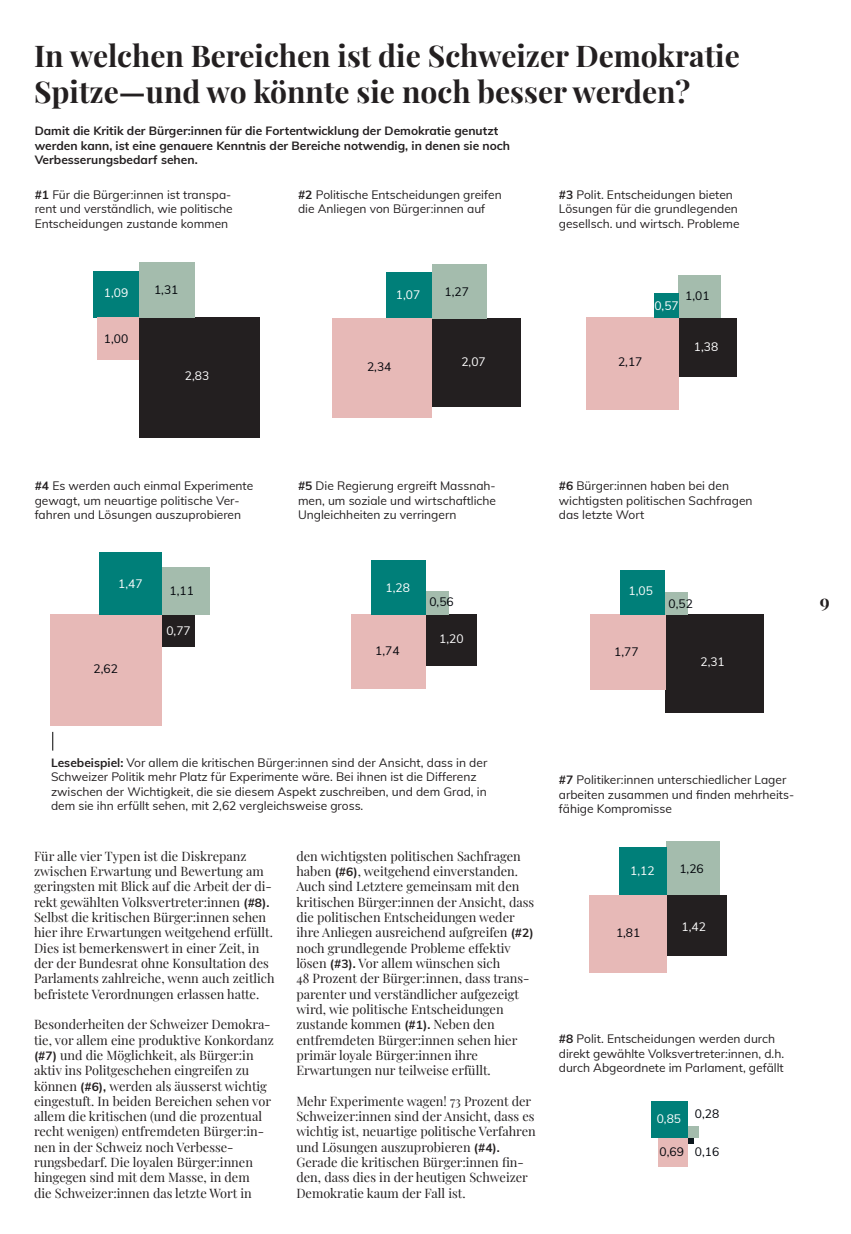
<style>
.page{position:relative;width:851px;height:1234px;background:#fff}
.page>*{position:absolute;margin:0;border:0;box-sizing:border-box;transform-origin:0 0}
.t1{font:700 30px/36px "Playfair Display";color:#231f20}
.t2{font:700 18px "Playfair Display";color:#231f20}
.t3{font:12.75px/15.3px "Playfair Display";color:#231f20}
.t4{font:12px/14.4px "Muli";color:#231f20}
.t5{font:700 12px/14.4px "Muli";color:#231f20}
.t6{font:12px "Muli";color:#01040a}
.t7{font:12px "Muli";color:#fff}
.s1{font-weight:700}
.s2{font-family:"Muli";font-weight:700;font-size:12px}
</style>
<div class="page">
<div style="left:432px;top:318px;width:88px;height:88px;background:#231f20"></div>
<div style="left:332px;top:318px;width:100px;height:100px;background:#e7b9b7"></div>
<div style="left:432px;top:264px;width:54px;height:54px;background:#a4bcad"></div>
<div style="left:386px;top:272px;width:46px;height:46px;background:#007f79"></div>
<div style="left:665px;top:614px;width:98px;height:98px;background:#231f20"></div>
<div style="left:590px;top:614px;width:75px;height:75px;background:#e7b9b7"></div>
<div style="left:665px;top:592px;width:22px;height:22px;background:#a4bcad"></div>
<div style="left:620px;top:569px;width:45px;height:45px;background:#007f79"></div>
<div style="left:425px;top:614px;width:51px;height:51px;background:#231f20"></div>
<div style="left:352px;top:614px;width:74px;height:74px;background:#e7b9b7"></div>
<div style="left:425px;top:591px;width:24px;height:23px;background:#a4bcad"></div>
<div style="left:371px;top:560px;width:55px;height:54px;background:#007f79"></div>
<div style="left:162px;top:614px;width:33px;height:32px;background:#231f20"></div>
<div style="left:50px;top:614px;width:112px;height:111px;background:#e7b9b7"></div>
<div style="left:162px;top:567px;width:47px;height:48px;background:#a4bcad"></div>
<div style="left:99px;top:552px;width:63px;height:63px;background:#007f79"></div>
<div style="left:678px;top:318px;width:59px;height:58px;background:#231f20"></div>
<div style="left:586px;top:318px;width:92px;height:92px;background:#e7b9b7"></div>
<div style="left:678px;top:275px;width:43px;height:43px;background:#a4bcad"></div>
<div style="left:654px;top:293px;width:24px;height:25px;background:#007f79"></div>
<svg style="left:687px;top:1137px;width:6px;height:6px"></svg>
<div style="left:657px;top:1137px;width:30px;height:29px;background:#e7b9b7"></div>
<div style="left:687px;top:1125px;width:12px;height:12px;background:#a4bcad"></div>
<div style="left:651px;top:1100px;width:36px;height:37px;background:#007f79"></div>
<div style="left:93px;top:271px;width:46px;height:46px;background:#007f79"></div>
<div style="left:97px;top:317px;width:42px;height:43px;background:#e7b9b7"></div>
<div style="left:139px;top:317px;width:121px;height:121px;background:#231f20"></div>
<div style="left:139px;top:262px;width:56px;height:55px;background:#a4bcad"></div>
<div style="left:666px;top:895px;width:60px;height:60px;background:#231f20"></div>
<div style="left:589px;top:895px;width:77px;height:77px;background:#e7b9b7"></div>
<div style="left:666px;top:841px;width:53px;height:53px;background:#a4bcad"></div>
<div style="left:619px;top:847px;width:47px;height:47px;background:#007f79"></div>
<svg style="left:52px;top:731px;width:1px;height:19px"></svg>
<h1 class="t1" style="left:34px;top:35px;width:707px">In welchen Bereichen ist die Schweizer Demokratie<br>Spitze—und wo könnte sie noch besser werden?</h1>
<p class="t5" style="left:35px;top:123px;width:477px">Damit die Kritik der Bürger:innen für die Fortentwicklung der Demokratie genutzt werden kann, ist eine genauere Kenntnis der Bereiche notwendig, in denen sie noch<br>Verbesserungsbedarf sehen.</p>
<p class="t4" style="left:35px;top:187px;width:199px;text-align:justify"><span class="s1">#1</span> Für die Bürger:innen ist transpa&shy;rent und verständlich, wie politische Entscheidungen zustande kommen</p>
<p class="t4" style="left:298px;top:187px;width:205px"><span class="s1">#2</span> Politische Entscheidungen greifen die Anliegen von Bürger:innen auf</p>
<p class="t4" style="left:558px;top:187px;width:182px"><span class="s1">#3</span> Polit. Entscheidungen bieten<br>Lösungen für die grundlegenden gesellsch. und wirtsch. Probleme</p>
<p class="t6" style="left:154px;top:281px;width:26px">1,31</p>
<p class="t6" style="left:444px;top:283px;width:26px">1,27</p>
<p class="t6" style="left:685px;top:287px;width:26px">1,01</p>
<p class="t7" style="left:104px;top:284px;width:26px">1,09</p>
<p class="t7" style="left:396px;top:286px;width:26px">1,07</p>
<p class="t7" style="left:654px;top:297px;width:26px">0,57</p>
<p class="t6" style="left:104px;top:330px;width:26px">1,00</p>
<p class="t7" style="left:185px;top:367px;width:26px">2,83</p>
<p class="t6" style="left:367px;top:358px;width:26px">2,34</p>
<p class="t7" style="left:461px;top:352px;width:26px">2,07</p>
<p class="t6" style="left:618px;top:353px;width:26px">2,17</p>
<p class="t7" style="left:693px;top:338px;width:26px">1,38</p>
<p class="t4" style="left:35px;top:478px;width:220px"><span class="s1">#4</span> Es werden auch einmal Experimente gewagt, um neuartige politische Ver&shy;fahren und Lösungen auszuprobieren</p>
<p class="t7" style="left:118px;top:575px;width:26px">1,47</p>
<p class="t6" style="left:94px;top:660px;width:26px">2,62</p>
<p class="t6" style="left:169px;top:582px;width:26px">1,11</p>
<p class="t7" style="left:166px;top:622px;width:26px">0,77</p>
<p class="t4" style="left:298px;top:478px;width:199px;text-align:justify"><span class="s1">#5</span> Die Regierung ergreift Massnah&shy;men, um soziale und wirtschaftliche Ungleichheiten zu verringern</p>
<p class="t4" style="left:558px;top:478px;width:195px"><span class="s1">#6</span> Bürger:innen haben bei den wichtigsten politischen Sachfragen das letzte Wort</p>
<p class="t7" style="left:385px;top:579px;width:26px">1,28</p>
<p class="t6" style="left:375px;top:641px;width:26px">1,74</p>
<p class="t7" style="left:628px;top:581px;width:26px">1,05</p>
<p class="t6" style="left:429px;top:593px;width:26px">0,56</p>
<p class="t6" style="left:668px;top:594px;width:26px">0,52</p>
<p class="t7" style="left:439px;top:630px;width:26px">1,20</p>
<p class="t6" style="left:614px;top:642px;width:26px">1,77</p>
<p class="t7" style="left:700px;top:653px;width:26px">2,31</p>
<h2 class="t2" style="left:819px;top:586px;width:11px">9</h2>
<p class="t4" style="left:51px;top:754px;width:438px"><span class="s1">Lesebeispiel:</span> Vor allem die kritischen Bürger:innen sind der Ansicht, dass in der Schweizer Politik mehr Platz für Experimente wäre. Bei ihnen ist die Differenz zwischen der Wichtigkeit, die sie diesem Aspekt zuschreiben, und dem Grad, in dem sie ihn erfüllt sehen, mit 2,62 vergleichsweise gross.</p>
<p class="t3" style="left:296px;top:847px;width:239px">den wichtigsten politischen Sachfragen haben <span class="s2">(#6)</span>, weitgehend einverstanden.<br>Auch sind Letztere gemeinsam mit den kritischen Bürger:innen der Ansicht, dass die politischen Entscheidungen weder ihre Anliegen ausreichend aufgreifen <span class="s2">(#2) </span>noch grundlegende Probleme effektiv lösen <span class="s2">(#3).</span> Vor allem wünschen sich<br>48 Prozent der Bürger:innen, dass trans&shy;parenter und verständlicher aufgezeigt wird, wie politische Entscheidungen zustande kommen <span class="s2">(#1).</span> Neben den entfremdeten Bürger:innen sehen hier primär loyale Bürger:innen ihre Erwartungen nur teilweise erfüllt.</p>
<p class="t3" style="left:296px;top:1092px;width:241px">Mehr Experimente wagen! 73 Prozent der Schweizer:innen sind der Ansicht, dass es wichtig ist, neuartige politische Verfahren und Lösungen auszuprobieren <span class="s2">(#4).<br></span>Gerade die kritischen Bürger:innen fin&shy;den, dass dies in der heutigen Schweizer Demokratie kaum der Fall ist.</p>
<p class="t3" style="left:34px;top:847px;width:242px">Für alle vier Typen ist die Diskrepanz zwischen Erwartung und Bewertung am geringsten mit Blick auf die Arbeit der di&shy;rekt gewählten Volksvertreter:innen <span class="s2">(#8).<br></span>Selbst die kritischen Bürger:innen sehen hier ihre Erwartungen weitgehend erfüllt.<br>Dies ist bemerkenswert in einer Zeit, in der der Bundesrat ohne Konsultation des Parlaments zahlreiche, wenn auch zeitlich befristete Verordnungen erlassen hatte.</p>
<p class="t3" style="left:34px;top:1015px;width:241px">Besonderheiten der Schweizer Demokra&shy;tie, vor allem eine produktive Konkordanz <span class="s2">(#7)</span> und die Möglichkeit, als Bürger:in aktiv ins Politgeschehen eingreifen zu können <span class="s2">(#6),</span> werden als äusserst wichtig eingestuft. In beiden Bereichen sehen vor allem die kritischen (und die prozentual recht wenigen) entfremdeten Bürger:in&shy;nen in der Schweiz noch Verbesse&shy;rungsbedarf. Die loyalen Bürger:innen hingegen sind mit dem Masse, in dem<br>die Schweizer:innen das letzte Wort in</p>
<p class="t4" style="left:558px;top:772px;width:237px"><span class="s1">#7</span> Politiker:innen unterschiedlicher Lager arbeiten zusammen und finden mehrheits&shy;fähige Kompromisse</p>
<p class="t7" style="left:630px;top:861px;width:26px">1,12</p>
<p class="t6" style="left:616px;top:923px;width:26px">1,81</p>
<p class="t6" style="left:679px;top:859px;width:26px">1,26</p>
<p class="t7" style="left:681px;top:917px;width:26px">1,42</p>
<p class="t4" style="left:558px;top:1030px;width:227px"><span class="s1">#8</span> Polit. Entscheidungen werden durch direkt gewählte Volksvertreter:innen, d.h. durch Abgeordnete im Parlament, gefällt</p>
<p class="t7" style="left:656px;top:1109px;width:26px">0,85</p>
<p class="t6" style="left:659px;top:1142px;width:26px">0,69</p>
<p class="t6" style="left:694px;top:1105px;width:26px">0,28</p>
<p class="t6" style="left:694px;top:1142px;width:26px">0,16</p>
</div>
